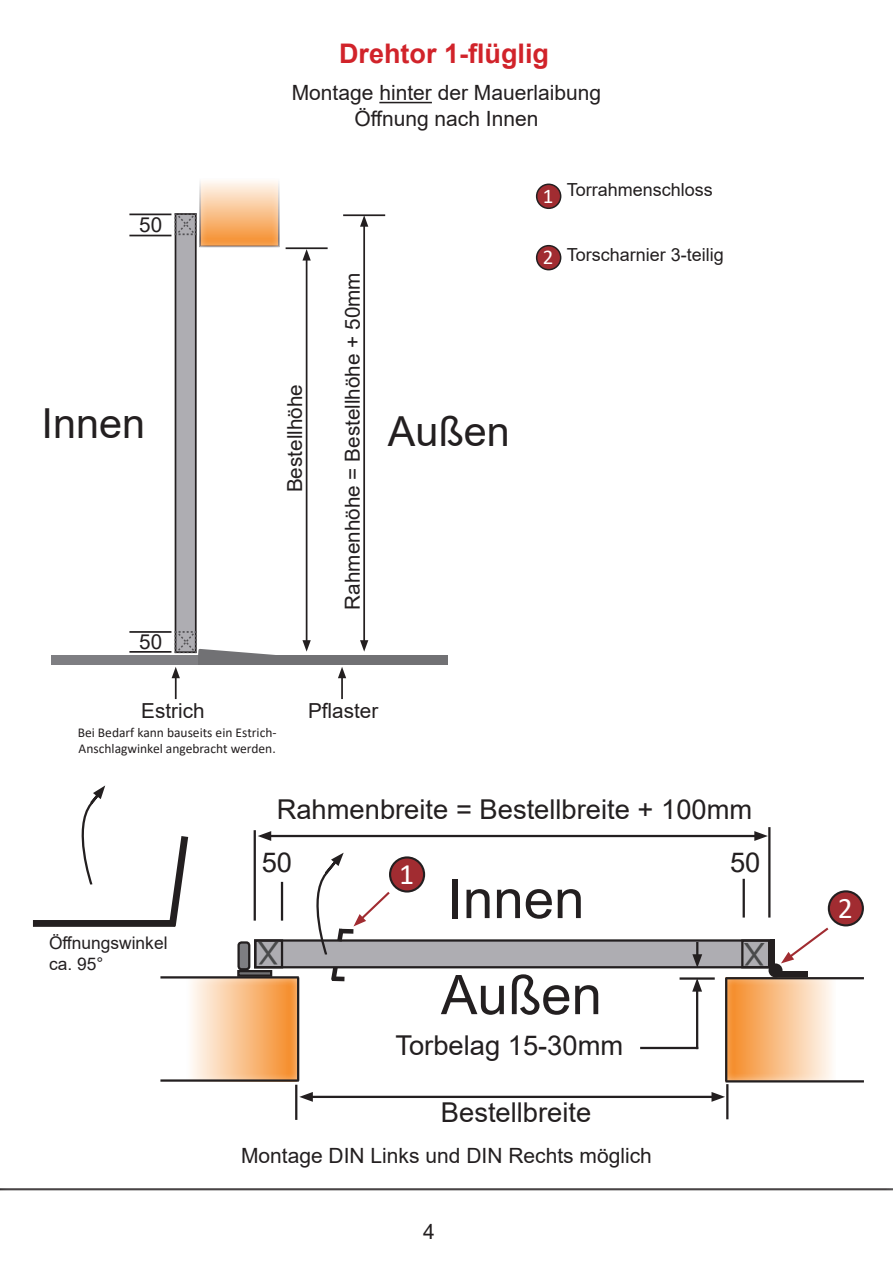
<style>
.page{position:relative;width:893px;height:1263px;background:#fff}
.page>*{position:absolute;margin:0;border:0;box-sizing:border-box;transform-origin:0 0}
.t1{font:54.75px "Arial";color:#231f20}
.t2{font:41.4px "Arial";color:#231f20}
.t3{font:31.35px "Arial";color:#494a4b}
.t4{font:31.2px "Arial";color:#494a4b}
.t5{font:29.7px "Calibri";color:#fff}
.t6{font:27.3px "Arial";color:#231f20}
.t7{font:700 27px "Arial";color:#d1232a}
.t8{font:21px/25.2px "Arial";color:#231f20;text-align:center}
.t9{font:21px "Calibri";color:#fff}
.t10{font:20.7px "Arial";color:#231f20}
.t11{font:18px "Arial";color:#231f20}
.t12{font:17.4px/20.9px "Arial";color:#231f20}
.t13{font:13.5px/16.2px "Calibri";color:#231f20}
</style>
<div class="page">
<div style="left:198px;top:176px;width:83px;height:72px;background:#fff;opacity:.75"></div>
<div style="left:175px;top:214px;width:21px;height:438px;background:#aeadb2"></div>
<div style="left:175px;top:213px;width:22px;height:440px;border:2px solid #231f20"></div>
<div style="left:51px;top:655px;width:147px;height:9px;background:#7e7e82"></div>
<div style="left:198px;top:655px;width:250px;height:9px;background:#717174"></div>
<hr style="left:129px;top:214px;width:42px;height:1px;background:#231f20">
<hr style="left:129px;top:235px;width:42px;height:1px;background:#231f20">
<hr style="left:175px;top:675px;width:2px;height:24px;background:#231f20">
<hr style="left:341px;top:675px;width:2px;height:24px;background:#231f20">
<svg style="left:338px;top:667px;width:8px;height:11px"></svg>
<hr style="left:286px;top:247px;width:42px;height:2px;background:#231f20">
<hr style="left:306px;top:258px;width:1px;height:385px;background:#231f20">
<svg style="left:302px;top:249px;width:9px;height:12px"></svg>
<svg style="left:302px;top:640px;width:9px;height:12px"></svg>
<hr style="left:343px;top:214px;width:42px;height:2px;background:#231f20">
<hr style="left:363px;top:224px;width:2px;height:419px;background:#231f20">
<svg style="left:360px;top:216px;width:8px;height:11px"></svg>
<svg style="left:360px;top:640px;width:8px;height:12px"></svg>
<hr style="left:379px;top:102px;width:53px;height:1px;background:#231f20">
<div style="left:725px;top:975px;width:113px;height:107px;background:#fff;opacity:.75"></div>
<hr style="left:726px;top:1080px;width:138px;height:2px;background:#231f20">
<hr style="left:726px;top:977px;width:138px;height:2px;background:#231f20">
<hr style="left:725px;top:978px;width:2px;height:103px;background:#231f20">
<div style="left:185px;top:977px;width:113px;height:106px;background:#fff;opacity:.75"></div>
<hr style="left:160px;top:976px;width:139px;height:2px;background:#231f20">
<hr style="left:160px;top:1079px;width:139px;height:3px;background:#231f20">
<hr style="left:297px;top:977px;width:2px;height:104px;background:#231f20">
<div style="left:255px;top:940px;width:514px;height:27px;background:#aeadb2"></div>
<div style="left:254px;top:939px;width:516px;height:29px;border:2px solid #231f20"></div>
<div style="left:741px;top:939px;width:29px;height:29px;border:2px solid #231f20"></div>
<div style="left:254px;top:939px;width:29px;height:29px;border:2px solid #231f20"></div>
<div style="left:775px;top:972px;width:33px;height:5px;background:#231f20"></div>
<div style="left:770px;top:939px;width:5px;height:33px;background:#231f20"></div>
<div style="left:768px;top:963px;width:14px;height:14px;background:#231f20;border-radius:50%"></div>
<hr style="left:281px;top:882px;width:2px;height:39px;background:#231f20">
<hr style="left:254px;top:830px;width:2px;height:91px;background:#231f20">
<hr style="left:726px;top:1084px;width:2px;height:35px;background:#231f20">
<hr style="left:295px;top:1085px;width:2px;height:35px;background:#231f20">
<hr style="left:309px;top:1096px;width:407px;height:2px;background:#231f20">
<svg style="left:711px;top:1092px;width:14px;height:10px"></svg>
<svg style="left:299px;top:1092px;width:14px;height:10px"></svg>
<hr style="left:768px;top:827px;width:2px;height:90px;background:#231f20">
<hr style="left:743px;top:879px;width:2px;height:38px;background:#231f20">
<hr style="left:267px;top:835px;width:491px;height:2px;background:#231f20">
<svg style="left:754px;top:831px;width:14px;height:10px"></svg>
<svg style="left:258px;top:831px;width:13px;height:10px"></svg>
<div style="left:33px;top:920px;width:142px;height:7px;background:#231f20"></div>
<svg style="left:165px;top:836px;width:24px;height:91px"></svg>
<hr style="left:129px;top:631px;width:42px;height:2px;background:#231f20">
<hr style="left:129px;top:651px;width:42px;height:2px;background:#231f20">
<svg style="left:81px;top:785px;width:25px;height:100px"></svg>
<hr style="left:680px;top:977px;width:35px;height:3px;background:#231f20">
<svg style="left:692px;top:942px;width:10px;height:26px"></svg>
<hr style="left:696px;top:987px;width:2px;height:62px;background:#231f20">
<svg style="left:692px;top:979px;width:10px;height:13px"></svg>
<hr style="left:640px;top:1047px;width:58px;height:2px;background:#231f20">
<div style="left:239px;top:942px;width:10px;height:27px;background:#7e7e82;border-radius:3px"></div>
<div style="left:237px;top:941px;width:13px;height:29px;border:2px solid #231f20;border-radius:3px"></div>
<div style="left:238px;top:971px;width:33px;height:5px;background:#717174"></div>
<div style="left:237px;top:970px;width:35px;height:7px;border:2px solid #231f20"></div>
<div style="left:537px;top:184px;width:24px;height:24px;background:#a12c31;border-radius:50%"></div>
<div style="left:536px;top:184px;width:25px;height:25px;border:2px solid #231f20;border-radius:50%"></div>
<div style="left:537px;top:246px;width:24px;height:24px;background:#a12c31;border-radius:50%"></div>
<div style="left:536px;top:245px;width:25px;height:25px;border:2px solid #231f20;border-radius:50%"></div>
<div style="left:829px;top:891px;width:34px;height:34px;background:#a12c31;border-radius:50%"></div>
<div style="left:828px;top:890px;width:36px;height:36px;border:2px solid #231f20;border-radius:50%"></div>
<svg style="left:781px;top:927px;width:48px;height:36px"></svg>
<div style="left:390px;top:857px;width:34px;height:34px;background:#a12c31;border-radius:50%"></div>
<div style="left:389px;top:856px;width:36px;height:36px;border:2px solid #231f20;border-radius:50%"></div>
<svg style="left:307px;top:852px;width:85px;height:130px"></svg>
<svg style="left:174px;top:177px;width:106px;height:70px"></svg>
<svg style="left:172px;top:630px;width:115px;height:48px"></svg>
<p class="t7" style="left:339px;top:35px;width:212px">Drehtor 1-flüglig</p>
<p class="t8" style="left:292px;top:80px;width:311px">Montage hinter der Mauerlaibung<br>Öffnung nach Innen</p>
<p class="t10" style="left:139px;top:210px;width:25px">50</p>
<p class="t10" style="left:338px;top:609px;width:338px;rotate:-90deg">Rahmenhöhe = Bestellhöhe + 50mm</p>
<p class="t10" style="left:281px;top:492px;width:110px;rotate:-90deg">Bestellhöhe</p>
<h2 class="t2" style="left:42px;top:395px;width:105px">Innen</h2>
<h2 class="t2" style="left:388px;top:403px;width:123px">Außen</h2>
<p class="t10" style="left:139px;top:628px;width:25px">50</p>
<p class="t10" style="left:141px;top:696px;width:65px">Estrich</p>
<p class="t10" style="left:308px;top:696px;width:72px">Pflaster</p>
<p class="t13" style="left:78px;top:725px;width:200px">Bei Bedarf kann bauseits ein Estrich-<br>Anschlagwinkel angebracht werden.</p>
<p class="t9" style="left:543px;top:182px;width:12px">1</p>
<p class="t11" style="left:567px;top:177px;width:148px">Torrahmenschloss</p>
<p class="t9" style="left:543px;top:243px;width:12px">2</p>
<p class="t11" style="left:567px;top:242px;width:159px">Torscharnier 3-teilig</p>
<h3 class="t6" style="left:277px;top:791px;width:477px">Rahmenbreite = Bestellbreite + 100mm</h3>
<p class="t12" style="left:49px;top:932px;width:120px">Öffnungswinkel ca. 95°</p>
<h3 class="t6" style="left:262px;top:843px;width:32px">50</h3>
<h3 class="t5" style="left:399px;top:854px;width:17px">1</h3>
<h1 class="t1" style="left:448px;top:861px;width:138px">Innen</h1>
<h3 class="t6" style="left:730px;top:843px;width:32px">50</h3>
<h3 class="t4" style="left:279px;top:974px;width:22px;rotate:-180deg">X</h3>
<h3 class="t3" style="left:765px;top:976px;width:22px;rotate:-180deg">X</h3>
<h1 class="t1" style="left:441px;top:957px;width:163px">Außen</h1>
<h3 class="t6" style="left:395px;top:1027px;width:229px">Torbelag 15-30mm</h3>
<h3 class="t6" style="left:441px;top:1094px;width:152px">Bestellbreite</h3>
<p class="t8" style="left:241px;top:1143px;width:412px">Montage DIN Links und DIN Rechts möglich</p>
<p class="t8" style="left:423px;top:1218px;width:13px">4</p>
<h3 class="t5" style="left:838px;top:887px;width:17px">2</h3>
</div>
